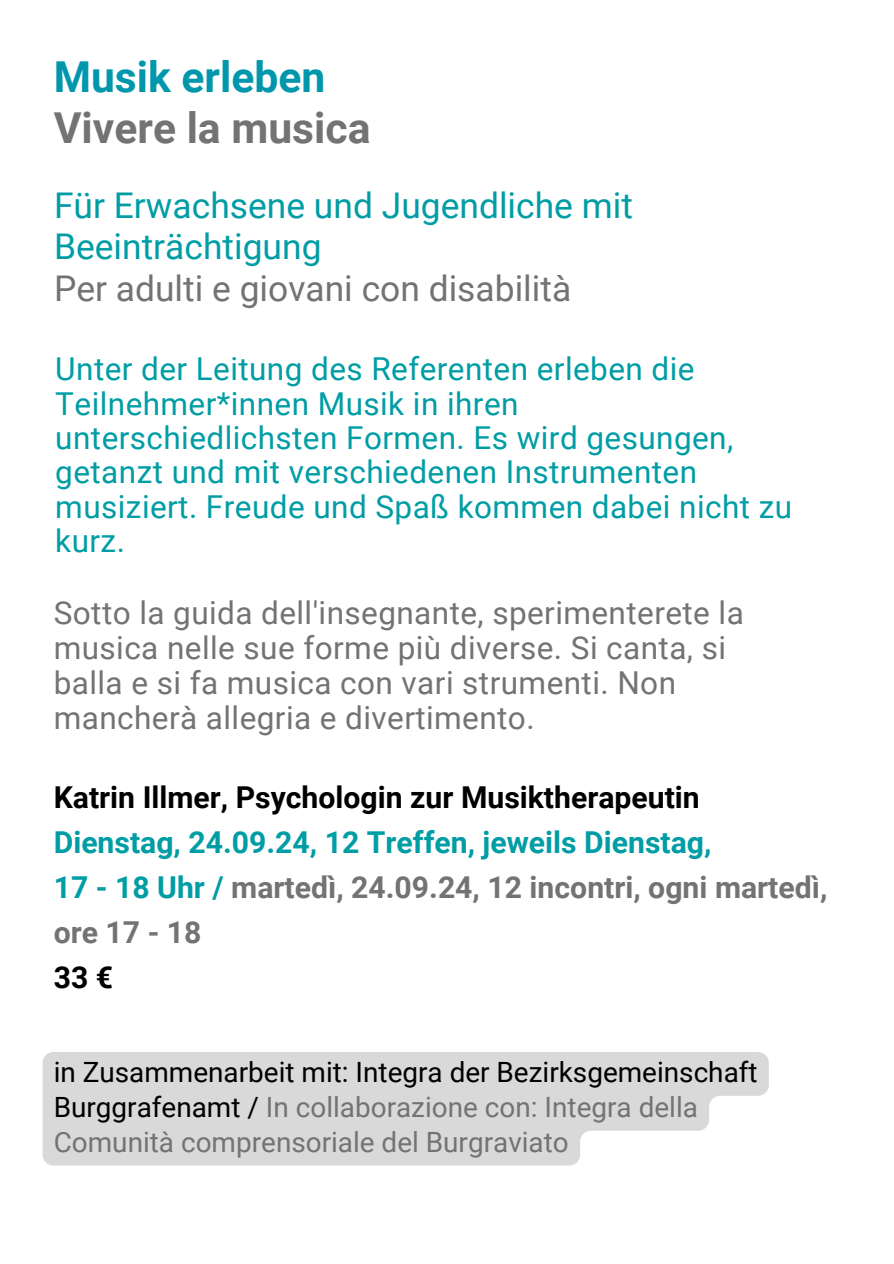
<style>
.page{position:relative;width:894px;height:1264px;background:#fff}
.page>*{position:absolute;margin:0;border:0;box-sizing:border-box;transform-origin:0 0}
.t1{font:700 42.6px "Roboto";color:#737373}
.t2{font:700 42.6px "Roboto";color:#0097ac}
.t3{font:35.4px/41.7px "Roboto";color:#009da5}
.t4{font:35.4px "Roboto";color:#737373}
.t5{font:31.5px/34.3px "Roboto";letter-spacing:.015em;color:#009da5}
.t6{font:31.5px/34.8px "Roboto";letter-spacing:.015em;color:#737373}
.t7{font:700 30.15px/45px "Roboto";color:#009da5}
.t8{font:700 30.15px "Roboto";color:#000}
.t9{font:27.9px/34.8px "Roboto";color:#737373}
.s1{color:#737373}
.s2{color:#000}
</style>
<div class="page">
<svg style="left:43px;top:1052px;width:725px;height:113px;background:#dcdcdc"></svg>
<h1 class="t2" style="left:54px;top:53px;width:273px">Musik erleben</h1>
<h1 class="t1" style="left:54px;top:103px;width:318px">Vivere la musica</h1>
<p class="t3" style="left:54px;top:185px;width:580px">Für Erwachsene und Jugendliche mit<br>Beeinträchtigung</p>
<p class="t4" style="left:54px;top:268px;width:518px">Per adulti e giovani con disabilità</p>
<p class="t5" style="left:55px;top:352px;width:738px">Unter der Leitung des Referenten erleben die Teilnehmer*innen Musik in ihren unterschiedlichsten Formen. Es wird gesungen, getanzt und mit verschiedenen Instrumenten musiziert. Freude und Spaß kommen dabei nicht zu kurz.</p>
<p class="t6" style="left:54px;top:596px;width:691px">Sotto la guida dell'insegnante, sperimenterete la musica nelle sue forme più diverse. Si canta, si balla e si fa musica con vari strumenti. Non mancherà allegria e divertimento.</p>
<p class="t8" style="left:54px;top:780px;width:647px">Katrin Illmer, Psychologin zur Musiktherapeutin</p>
<p class="t7" style="left:54px;top:820px;width:775px">Dienstag, 24.09.24, 12 Treffen, jeweils Dienstag,<br>17 - 18 Uhr / <span class="s1">martedì, 24.09.24, 12 incontri, ogni martedì, ore 17 - 18</span></p>
<p class="t8" style="left:54px;top:960px;width:61px">33 €</p>
<p class="t9" style="left:54px;top:1055px;width:705px"><span class="s2">in Zusammenarbeit mit: Integra der Bezirksgemeinschaft<br>Burggrafenamt /</span> In collaborazione con: Integra della<br>Comunità comprensoriale del Burgraviato</p>
</div>
